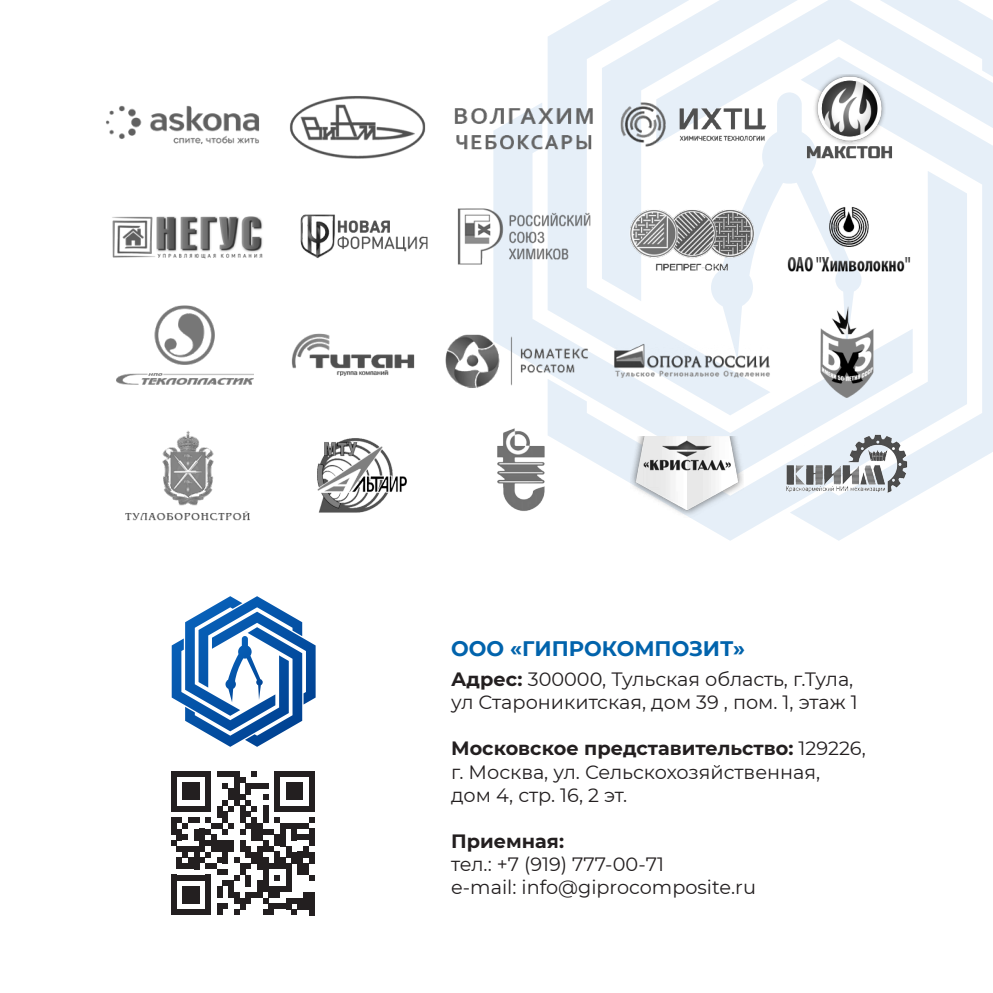
<style>
.page{position:relative;width:993px;height:993px;background:#fff}
.page>*{position:absolute;margin:0;border:0;box-sizing:border-box;transform-origin:0 0}
.t1{font:700 21px "Montserrat";color:#0163ac}
.t2{font:19.25px "Montserrat";color:#231f20}
.t3{font:700 19.25px "Montserrat";color:#231f20}
.s1{font-weight:700}
.s2{font-weight:400}
</style>
<div class="page">
<svg style="left:493px;top:0;width:499px;height:540px;fill:#e6eff8"></svg>
<svg style="left:710px;top:92px;width:151px;height:268px"></svg>
<img style="left:784px;top:306px;width:124px;height:93px">
<img style="left:457px;top:186px;width:134px;height:101px">
<img style="left:317px;top:438px;width:90px;height:75px">
<img style="left:106px;top:105px;width:153px;height:39px">
<img style="left:630px;top:432px;width:113px;height:85px">
<img style="left:619px;top:69px;width:147px;height:110px">
<img style="left:787px;top:195px;width:123px;height:92px">
<img style="left:493px;top:424px;width:89px;height:90px">
<img style="left:791px;top:74px;width:115px;height:87px">
<img style="left:112px;top:216px;width:151px;height:43px">
<img style="left:300px;top:214px;width:128px;height:44px">
<img style="left:613px;top:302px;width:156px;height:117px">
<img style="left:629px;top:193px;width:125px;height:94px">
<img style="left:117px;top:305px;width:136px;height:80px">
<img style="left:291px;top:333px;width:123px;height:43px">
<img style="left:125px;top:431px;width:125px;height:90px">
<img style="left:445px;top:310px;width:143px;height:99px">
<img style="left:289px;top:96px;width:136px;height:63px">
<img style="left:454px;top:76px;width:141px;height:106px">
<svg style="left:172px;top:596px;width:143px;height:150px"></svg>
<div style="left:171px;top:771px;width:5px;height:40px;background:#231f20"></div>
<div style="left:171px;top:874px;width:5px;height:40px;background:#231f20"></div>
<div style="left:182px;top:782px;width:6px;height:17px;background:#231f20"></div>
<div style="left:182px;top:886px;width:6px;height:17px;background:#231f20"></div>
<div style="left:188px;top:782px;width:6px;height:17px;background:#231f20"></div>
<div style="left:188px;top:886px;width:6px;height:17px;background:#231f20"></div>
<div style="left:194px;top:782px;width:5px;height:17px;background:#231f20"></div>
<div style="left:194px;top:886px;width:5px;height:17px;background:#231f20"></div>
<svg style="left:176px;top:771px;width:29px;height:5px"></svg>
<svg style="left:176px;top:909px;width:29px;height:5px"></svg>
<div style="left:205px;top:771px;width:6px;height:40px;background:#231f20"></div>
<div style="left:205px;top:874px;width:6px;height:40px;background:#231f20"></div>
<div style="left:217px;top:903px;width:5px;height:11px;background:#231f20"></div>
<svg style="left:222px;top:783px;width:6px;height:5px"></svg>
<svg style="left:222px;top:903px;width:6px;height:6px"></svg>
<svg style="left:217px;top:771px;width:17px;height:5px"></svg>
<div style="left:228px;top:788px;width:6px;height:11px;background:#231f20"></div>
<div style="left:234px;top:771px;width:6px;height:34px;background:#231f20"></div>
<div style="left:234px;top:891px;width:6px;height:12px;background:#231f20"></div>
<svg style="left:234px;top:909px;width:6px;height:5px"></svg>
<svg style="left:240px;top:777px;width:5px;height:5px"></svg>
<div style="left:240px;top:897px;width:5px;height:12px;background:#231f20"></div>
<div style="left:245px;top:782px;width:6px;height:12px;background:#231f20"></div>
<div style="left:245px;top:891px;width:6px;height:12px;background:#231f20"></div>
<svg style="left:251px;top:771px;width:6px;height:5px"></svg>
<svg style="left:171px;top:794px;width:86px;height:103px"></svg>
<div style="left:257px;top:822px;width:6px;height:18px;background:#231f20"></div>
<div style="left:257px;top:845px;width:6px;height:23px;background:#231f20"></div>
<div style="left:257px;top:880px;width:6px;height:17px;background:#231f20"></div>
<svg style="left:251px;top:783px;width:17px;height:5px"></svg>
<svg style="left:263px;top:794px;width:5px;height:5px"></svg>
<div style="left:263px;top:805px;width:5px;height:17px;background:#231f20"></div>
<div style="left:263px;top:840px;width:5px;height:11px;background:#231f20"></div>
<div style="left:263px;top:857px;width:5px;height:34px;background:#231f20"></div>
<svg style="left:263px;top:898px;width:5px;height:5px"></svg>
<svg style="left:263px;top:909px;width:5px;height:5px"></svg>
<svg style="left:263px;top:829px;width:11px;height:5px"></svg>
<svg style="left:268px;top:845px;width:6px;height:6px"></svg>
<svg style="left:268px;top:863px;width:6px;height:5px"></svg>
<div style="left:268px;top:886px;width:6px;height:11px;background:#231f20"></div>
<div style="left:268px;top:903px;width:6px;height:11px;background:#231f20"></div>
<div style="left:274px;top:771px;width:6px;height:40px;background:#231f20"></div>
<svg style="left:274px;top:817px;width:6px;height:5px"></svg>
<div style="left:274px;top:834px;width:6px;height:11px;background:#231f20"></div>
<div style="left:274px;top:851px;width:6px;height:17px;background:#231f20"></div>
<svg style="left:274px;top:875px;width:6px;height:5px"></svg>
<div style="left:274px;top:886px;width:6px;height:11px;background:#231f20"></div>
<div style="left:280px;top:822px;width:6px;height:23px;background:#231f20"></div>
<div style="left:280px;top:857px;width:6px;height:11px;background:#231f20"></div>
<svg style="left:280px;top:886px;width:6px;height:5px"></svg>
<div style="left:286px;top:782px;width:5px;height:17px;background:#231f20"></div>
<svg style="left:286px;top:823px;width:5px;height:5px"></svg>
<div style="left:286px;top:845px;width:5px;height:12px;background:#231f20"></div>
<div style="left:286px;top:863px;width:5px;height:28px;background:#231f20"></div>
<div style="left:291px;top:782px;width:6px;height:17px;background:#231f20"></div>
<div style="left:291px;top:822px;width:6px;height:18px;background:#231f20"></div>
<div style="left:291px;top:851px;width:6px;height:12px;background:#231f20"></div>
<svg style="left:274px;top:897px;width:23px;height:17px"></svg>
<div style="left:297px;top:782px;width:6px;height:17px;background:#231f20"></div>
<div style="left:297px;top:851px;width:6px;height:23px;background:#231f20"></div>
<div style="left:297px;top:897px;width:6px;height:12px;background:#231f20"></div>
<svg style="left:280px;top:771px;width:29px;height:5px"></svg>
<svg style="left:280px;top:806px;width:29px;height:5px"></svg>
<svg style="left:297px;top:834px;width:12px;height:6px"></svg>
<div style="left:303px;top:845px;width:6px;height:12px;background:#231f20"></div>
<div style="left:303px;top:863px;width:6px;height:11px;background:#231f20"></div>
<div style="left:303px;top:891px;width:6px;height:18px;background:#231f20"></div>
<div style="left:309px;top:771px;width:5px;height:40px;background:#231f20"></div>
<svg style="left:297px;top:817px;width:17px;height:11px"></svg>
<div style="left:309px;top:828px;width:5px;height:17px;background:#231f20"></div>
<div style="left:309px;top:851px;width:5px;height:12px;background:#231f20"></div>
<svg style="left:309px;top:875px;width:5px;height:5px"></svg>
<div style="left:309px;top:891px;width:5px;height:23px;background:#231f20"></div>
<img style="left:784px;top:435px;width:125px;height:57px">
<p class="t1" style="left:451px;top:633px;width:295px">ООО «ГИПРОКОМПОЗИТ»</p>
<p class="t2" style="left:451px;top:665px;width:403px"><span class="s1">Адрес:</span> 300000, Тульская область, г.Тула,</p>
<p class="t2" style="left:451px;top:688px;width:408px">ул Староникитская, дом 39 , пом. 1, этаж 1</p>
<p class="t3" style="left:451px;top:734px;width:416px">Московское представительство: <span class="s2">129226,</span></p>
<p class="t2" style="left:451px;top:758px;width:370px">г. Москва, ул. Сельскохозяйственная,</p>
<p class="t2" style="left:451px;top:781px;width:177px">дом 4, стр. 16, 2 эт.</p>
<p class="t3" style="left:451px;top:826px;width:114px">Приемная:</p>
<p class="t2" style="left:451px;top:850px;width:214px">тел.: +7 (919) 777-00-71</p>
<p class="t2" style="left:451px;top:873px;width:306px">e-mail: info@giprocomposite.ru</p>
</div>
